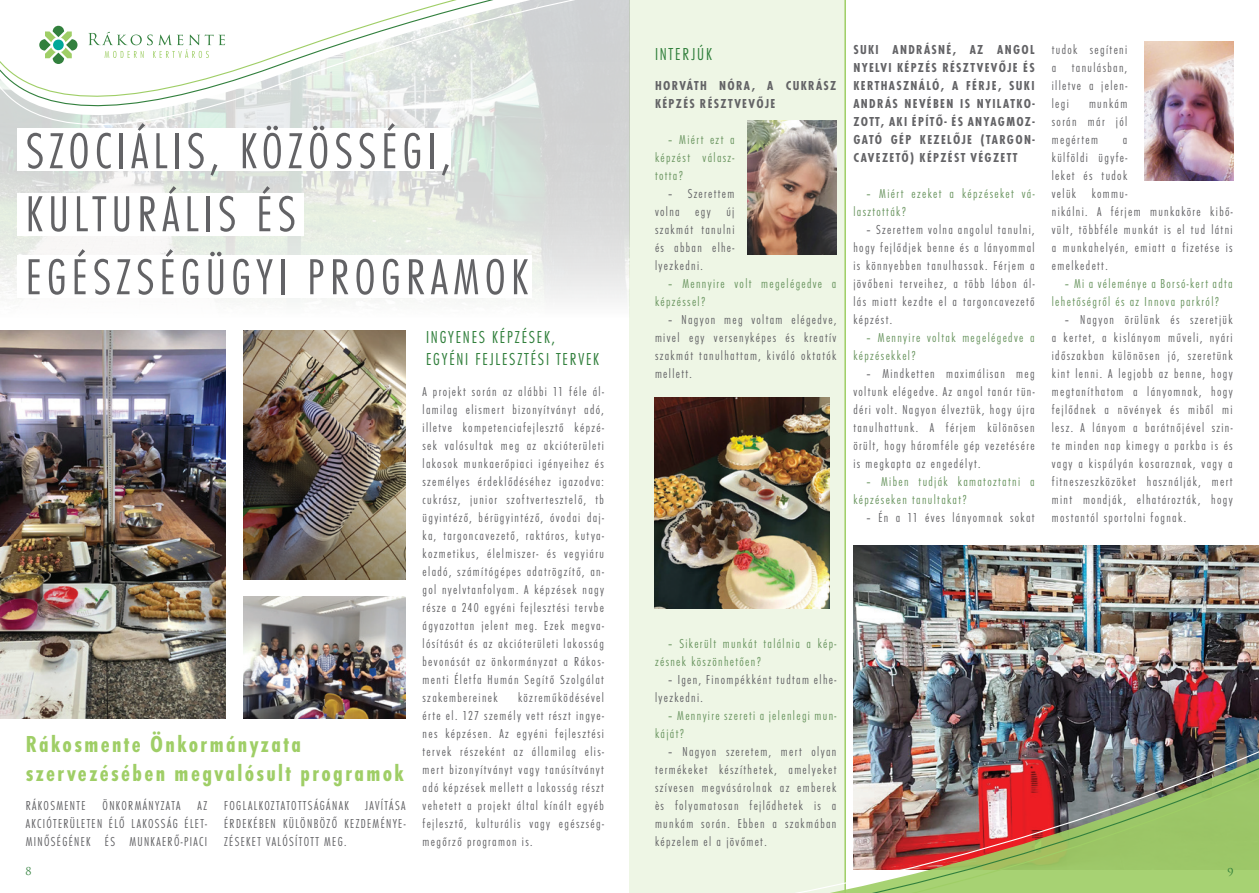
<style>
.page{position:relative;width:1259px;height:893px;background:#fff}
.page>*{position:absolute;margin:0;border:0;box-sizing:border-box;transform-origin:0 0}
.t1{font:52.5px/63px "Futura Con Lig";letter-spacing:.1em;color:#636366}
.t2{font:24px/28.8px "Futura Con Bol";letter-spacing:.1em;color:#9fce66}
.t3{font:18px/21.6px "Futura Con Lig";letter-spacing:.1em;color:#32803d}
.t4{font:15px "Baanoo";color:#32803d}
.t5{font:13.5px/18px "Futura Con Lig";letter-spacing:.1em;color:#636366;text-align:justify}
.t6{font:13.5px/18px "Futura Con Lig";letter-spacing:.1em;color:#6a9560}
.t7{font:13.5px/18px "Futura Con Bol";letter-spacing:.1em;color:#636366}
</style>
<div class="page">
<div style="left:629px;top:0;width:217px;height:893px;background:#eef6e5"></div>
<hr style="left:844px;top:0;width:2px;height:893px;background:#9fce66">
<img style="left:0;top:330px;width:226px;height:388px">
<img style="left:244px;top:330px;width:161px;height:150px">
<img style="left:655px;top:397px;width:174px;height:83px">
<svg style="left:0;top:0;width:1234px;height:289px"></svg>
<img style="left:124px;top:480px;width:721px;height:239px">
<img style="left:127px;top:496px;width:718px;height:223px">
<img style="left:128px;top:505px;width:1131px;height:388px">
<img style="left:747px;top:120px;width:89px;height:135px">
<img style="left:1144px;top:42px;width:89px;height:139px">
<svg style="left:39px;top:26px;width:39px;height:38px"></svg>
<div style="left:53px;top:40px;width:11px;height:10px;background:#00a899;border-radius:50%"></div>
<svg style="left:88px;top:32px;width:137px;height:26px"></svg>
<h1 class="t1" style="left:26px;top:119px;width:504px">SZOCIÁLIS, KÖZÖSSÉGI,<br>KULTURÁLIS ÉS<br>EGÉSZSÉGÜGYI PROGRAMOK</h1>
<h2 class="t2" style="left:26px;top:730px;width:379px">Rákosmente Önkormányzata szervezésében megvalósult programok</h2>
<p class="t5" style="left:26px;top:796px;width:183px;text-indent:172px">AZ AKCIÓTERÜLETEN ÉLŐ LAKOSSÁG ÉLET-MINŐSÉGÉNEK ÉS MUNKAERŐ-PIACI</p>
<p class="t5" style="left:224px;top:796px;width:183px">FOGLALKOZTATOTTSÁGÁNAK JAVÍTÁSA ÉRDEKÉBEN KÜLÖNBÖZŐ KEZDEMÉNYE-ZÉSEKET VALÓSÍTOTT MEG.</p>
<p class="t5" style="left:26px;top:796px;width:61px">RÁKOSMENTE</p>
<p class="t5" style="left:103px;top:796px;width:80px">ÖNKORMÁNYZATA</p>
<p class="t4" style="left:26px;top:861px;width:8px">8</p>
<h3 class="t3" style="left:426px;top:327px;width:175px">INGYENES KÉPZÉSEK,<br>EGYÉNI FEJLESZTÉSI TERVEK</h3>
<p class="t5" style="left:422px;top:382px;width:183px">A projekt során az alábbi 11 féle ál&shy;lamilag elismert bizonyítványt adó, illetve kompetenciafejlesztő képzé&shy;sek valósultak meg az akcióterületi lakosok munkaerőpiaci igényeihez és személyes érdeklődéséhez igazodva: cukrász, junior szoftvertesztelő, tb ügyintéző, bérügyintéző, óvodai daj&shy;ka, targoncavezető, raktáros, kutya&shy;kozmetikus, élelmiszer- és vegyiáru eladó, számítógépes adatrögzítő, an&shy;gol nyelvtanfolyam. A képzések nagy része a 240 egyéni fejlesztési tervbe ágyazottan jelent meg. Ezek megva&shy;lósítását és az akcióterületi lakosság bevonását az önkormányzat a Rákos&shy;menti Életfa Humán Segítő Szolgálat szakembereinek</p>
<p class="t5" style="left:422px;top:688px;width:183px;text-indent:95px">közreműködésével érte el. 127 személy vett részt ingye&shy;nes képzésen. Az egyéni fejlesztési tervek részeként az államilag elis&shy;mert bizonyítványt vagy tanúsítványt adó képzések mellett a lakosság részt vehetett a projekt által kínált egyéb fejlesztő, kulturális vagy egészség&shy;megőrző programon is.</p>
<h3 class="t3" style="left:655px;top:43px;width:59px">INTERJÚK</h3>
<p class="t7" style="left:655px;top:77px;width:183px">HORVÁTH NÓRA, A CUKRÁSZ<br>KÉPZÉS RÉSZTVEVŐJE</p>
<p class="t6" style="left:655px;top:131px;width:81px;text-align:justify;text-indent:13px">– Miért ezt a képzést válasz&shy;totta?</p>
<p class="t5" style="left:655px;top:185px;width:81px;text-indent:13px">– Szerettem volna egy új szakmát tanulni és abban elhe&shy;lyezkedni.</p>
<p class="t6" style="left:655px;top:275px;width:183px;text-indent:13px">– Mennyire volt megelégedve a képzéssel?</p>
<p class="t5" style="left:655px;top:311px;width:183px;text-indent:13px">– Nagyon meg voltam elégedve, mivel egy versenyképes és kreatív szakmát tanulhattam, kiváló oktatók mellett.</p>
<p class="t7" style="left:853px;top:40px;width:183px;text-align:justify">SUKI ANDRÁSNÉ, AZ ANGOL NYELVI KÉPZÉS RÉSZTVEVŐJE ÉS KERTHASZNÁLÓ, A FÉRJE, SUKI ANDRÁS NEVÉBEN IS NYILATKO-ZOTT, AKI ÉPÍTŐ- ÉS ANYAGMOZ-GATÓ GÉP KEZELŐJE (TARGON-CAVEZETŐ) KÉPZÉST VÉGZETT</p>
<p class="t6" style="left:853px;top:184px;width:183px;text-indent:13px">– Miért ezeket a képzéseket vá&shy;lasztották?</p>
<p class="t5" style="left:853px;top:220px;width:183px;text-indent:13px">– Szerettem volna angolul tanulni, hogy fejlődjek benne és a lányommal is könnyebben tanulhassak. Férjem a jövőbeni terveihez, a több lábon ál&shy;lás miatt kezdte el a targoncavezető képzést.</p>
<p class="t6" style="left:853px;top:328px;width:183px;text-indent:13px">– Mennyire voltak megelégedve a képzésekkel?</p>
<p class="t5" style="left:853px;top:364px;width:183px;text-indent:13px">– Mindketten maximálisan meg voltunk elégedve. Az angol tanár tün&shy;déri volt. Nagyon élveztük, hogy újra tanulhattunk. A férjem különösen örült, hogy háromféle gép vezetésére is megkapta az engedélyt.</p>
<p class="t6" style="left:853px;top:472px;width:183px;text-indent:13px">– Miben tudják kamatoztatni a képzéseken tanultakat?</p>
<p class="t5" style="left:866px;top:508px;width:170px">– Én a 11 éves lányomnak sokat</p>
<p class="t5" style="left:1051px;top:40px;width:77px">tudok segíteni a tanulásban, illetve a jelen&shy;legi</p>
<p class="t5" style="left:1051px;top:94px;width:77px;text-indent:37px">munkám során már jól megértem</p>
<p class="t5" style="left:1051px;top:130px;width:182px;text-align:left;text-indent:71px">a<br>külföldi ügyfe-<br>leket és tudok<br>velük kommu-<br>nikálni. A férjem munkaköre kibő&shy;vült, többféle munkát is el tud látni a munkahelyén, emiatt a fizetése is emelkedett.</p>
<p class="t6" style="left:1051px;top:274px;width:182px;text-indent:13px">– Mi a véleménye a Borsó-kert adta lehetőségről és az Innova parkról?</p>
<p class="t5" style="left:1051px;top:310px;width:182px;text-indent:13px">– Nagyon örülünk és szeretjük a kertet, a kislányom műveli, nyári időszakban különösen jó, szeretünk kint lenni. A legjobb az benne, hogy megtaníthatom a lányomnak, hogy fejlődnek a növények és miből mi lesz. A lányom a barátnőjével szin&shy;te minden nap kimegy a parkba is és vagy a kispályán kosaraznak, vagy a fitneszeszközöket használják, mert mint mondják, elhatározták, hogy mostantól sportolni fognak.</p>
<p class="t6" style="left:655px;top:634px;width:183px;text-indent:13px">– Sikerült munkát találnia a kép&shy;zésnek köszönhetően?</p>
<p class="t5" style="left:655px;top:670px;width:183px;text-indent:13px">– Igen, Finompékként tudtam elhe&shy;lyezkedni.</p>
<p class="t6" style="left:655px;top:706px;width:183px;text-indent:13px">– Mennyire szereti a jelenlegi mun&shy;káját?</p>
<p class="t5" style="left:655px;top:742px;width:183px;text-indent:13px">– Nagyon szeretem, mert olyan termékeket készíthetek, amelyeket szívesen megvásárolnak az emberek ès folyamatosan fejlődhetek is a munkám során. Ebben a szakmában képzelem el a jövőmet.</p>
<p class="t4" style="left:1227px;top:863px;width:8px">9</p>
</div>
